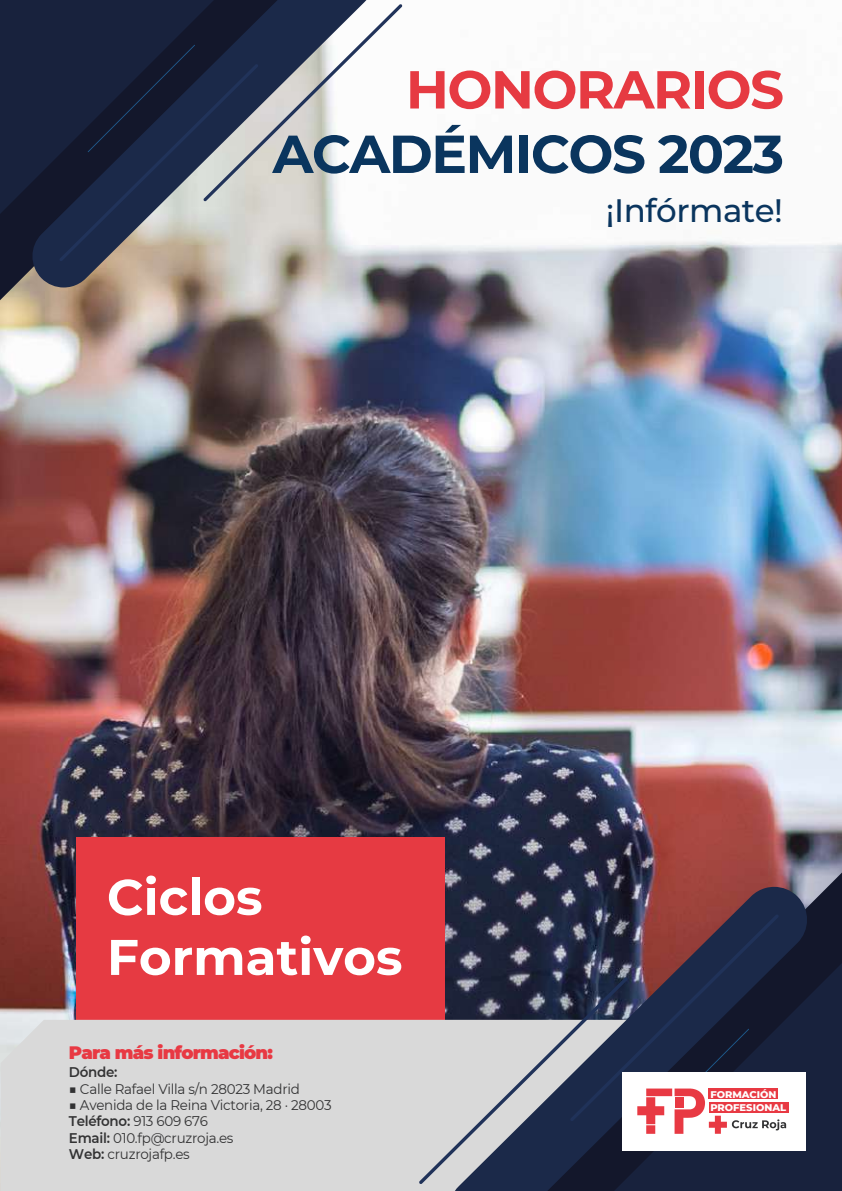
<style>
.page{position:relative;width:842px;height:1191px;background:#fff}
.page>*{position:absolute;margin:0;border:0;box-sizing:border-box;transform-origin:0 0}
.t1{font:700 53.4px "Montserrat";letter-spacing:-.03em;color:#0a355e}
.t2{font:700 53.4px "Montserrat";letter-spacing:-.03em;color:#e63a42}
.t3{font:700 50px/60px "Montserrat";color:#fff}
.t4{font:500 32.4px "Montserrat";letter-spacing:-.015em;color:#0a355e}
.t5{font:900 18px "Montserrat";letter-spacing:-.045em;color:#e83943}
.t6{font:14px/16.4px "Montserrat";letter-spacing:-.02em;color:#323233;scale:.96 1}
.t7{font:600 14px "Montserrat";letter-spacing:-.02em;color:#323233;scale:.96 1}
.t8{font:800 9.8px/13px "Montserrat";color:#fff}
.s1{font-weight:600}
</style>
<div class="page">
<img style="left:0;top:5px;width:842px;height:1186px">
<svg style="left:0;top:214px;width:300px;height:86px;background:#7c716d"></svg>
<svg style="left:0;top:0;width:32px;height:214px;background:#17213b"></svg>
<svg style="left:32px;top:0;width:345px;height:287px;background:#5f5f68"></svg>
<svg style="left:59px;top:4px;width:343px;height:257px"></svg>
<div style="left:77px;top:838px;width:368px;height:185px;background:#e63a42"></div>
<div style="left:1px;top:1019px;width:445px;height:172px;background:#d9d9d9"></div>
<svg style="left:514px;top:864px;width:328px;height:91px;background:#5d4350"></svg>
<svg style="left:807px;top:955px;width:35px;height:236px;background:#17203b"></svg>
<svg style="left:419px;top:977px;width:27px;height:207px;fill:#d9d9d9"></svg>
<svg style="left:446px;top:887px;width:361px;height:304px;background:#545667"></svg>
<svg style="left:570px;top:914px;width:209px;height:207px;background:#3c394f"></svg>
<div style="left:622px;top:1071px;width:184px;height:79px;background:#fff"></div>
<div style="left:709px;top:1101px;width:79px;height:11px;background:#e83943"></div>
<svg style="left:636px;top:1028px;width:150px;height:106px"></svg>
<h1 class="t2" style="left:406px;top:51px;width:380px">HONORARIOS</h1>
<h1 class="t1" style="left:272px;top:115px;width:513px">ACADÉMICOS 2023</h1>
<h3 class="t4" style="left:606px;top:188px;width:178px">¡Infórmate!</h3>
<h2 class="t3" style="left:107px;top:864px;width:297px">Ciclos<br>Formativos</h2>
<p class="t5" style="left:69px;top:1039px;width:205px">Para más información:</p>
<p class="t7" style="left:69px;top:1062px;width:52px">Dónde:</p>
<p class="t6" style="left:69px;top:1080px;width:242px">■ Calle Rafael Villa s/n 28023 Madrid</p>
<p class="t6" style="left:69px;top:1096px;width:275px">■ Avenida de la Reina Victoria, 28 · 28003<br><span class="s1">Teléfono:</span> 913 609 676<br><span class="s1">Email:</span> 010.fp@cruzroja.es<br><span class="s1">Web:</span> cruzrojafp.es</p>
<p class="t8" style="left:710px;top:1087px;width:77px">FORMACIÓN<br>PROFESIONAL</p>
</div>
